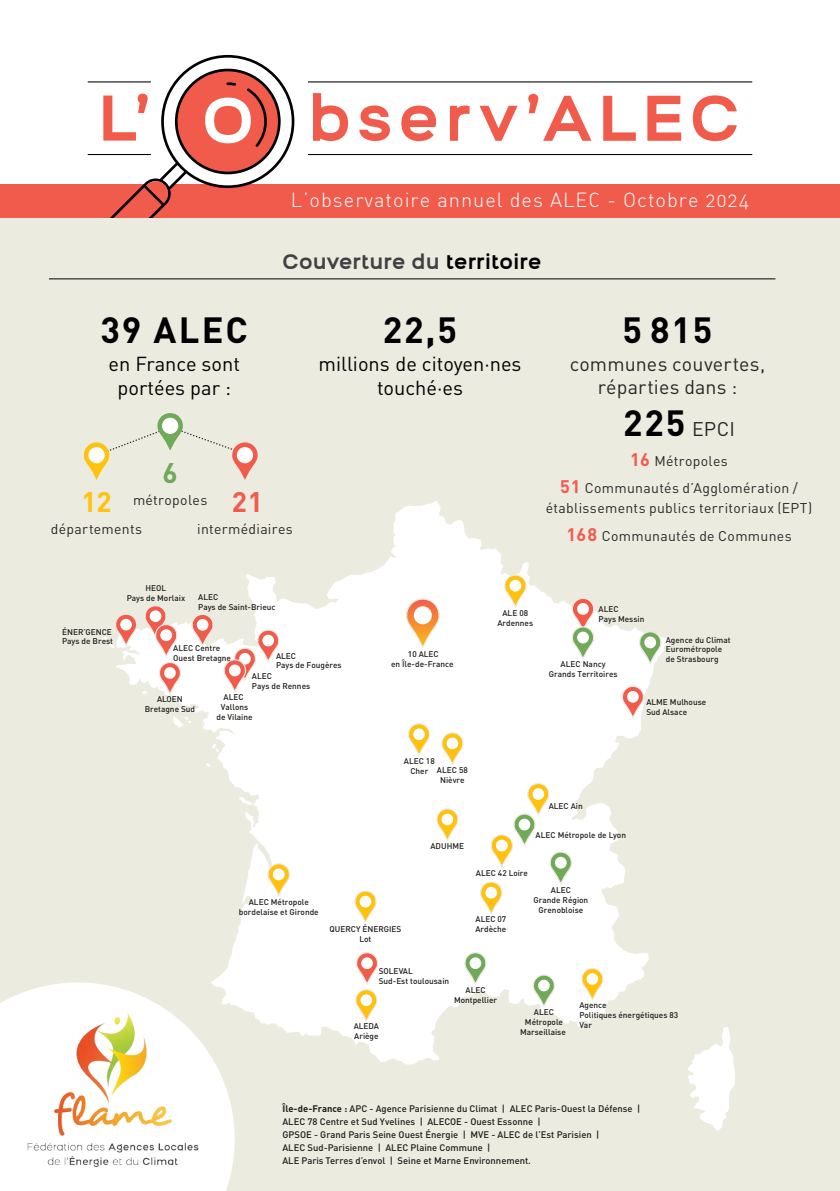
<style>
.page{position:relative;width:840px;height:1191px;background:#fff}
.page>*{position:absolute;margin:0;border:0;box-sizing:border-box;transform-origin:0 0}
.t1{font:700 64.4px "Bronova";letter-spacing:.1em;color:#f15b4c}
.t2{font:700 36px "DIN Pro";letter-spacing:.05em;color:#000}
.t3{font:700 28px "DIN Pro";color:#ffc20e}
.t4{font:700 28px "DIN Pro";color:#70a957}
.t5{font:700 21px "Bronova";color:#414042}
.t6{font:20px/24px "DIN Pro";color:#000;text-align:center}
.t7{font:300 20px "DIN Alternate";letter-spacing:.05em;color:#fff}
.t8{font:19.6px/23.6px "DIN Pro";letter-spacing:.005em;color:#292829;text-align:center}
.t9{font:14px/27.6px "DIN Pro";letter-spacing:.02em;color:#292829;text-align:center}
.t10{font:500 9.4px/13px "DIN";color:#1d1d1b}
.t11{font:500 8.2px/9.8px "DIN";color:#1d1d1b}
.s1{color:#fff}
.s2{color:#000}
.s3{font-weight:700;font-size:28px;color:#f15b4c}
.s4{font-weight:700;font-size:36px;color:#000}
.s5{font-weight:700;font-size:18px;color:#f15b4c}
.s6{font-weight:700}
</style>
<div class="page">
<div style="left:0;top:201px;width:839px;height:990px;background:#ebebe0"></div>
<div style="left:0;top:184px;width:839px;height:34px;background:#f15b4c"></div>
<hr style="left:308px;top:154px;width:443px;height:1px;background:#000">
<hr style="left:308px;top:81px;width:443px;height:1px;background:#000">
<hr style="left:88px;top:81px;width:63px;height:1px;background:#000">
<hr style="left:88px;top:154px;width:63px;height:1px;background:#000">
<svg style="left:99px;top:55px;width:195px;height:163px"></svg>
<svg style="left:179px;top:501px;width:491px;height:563px;fill:#fff"></svg>
<svg style="left:688px;top:1027px;width:46px;height:103px"></svg>
<svg style="left:239px;top:797px;width:13px;height:8px"></svg>
<svg style="left:206px;top:763px;width:5px;height:3px"></svg>
<svg style="left:211px;top:744px;width:7px;height:8px"></svg>
<svg style="left:503px;top:574px;width:24px;height:34px"></svg>
<div style="left:509px;top:580px;width:12px;height:11px;background:#fff;border-radius:50%"></div>
<svg style="left:571px;top:597px;width:23px;height:63px"></svg>
<div style="left:576px;top:631px;width:12px;height:12px;background:#fff;border-radius:50%"></div>
<svg style="left:638px;top:630px;width:23px;height:34px"></svg>
<div style="left:644px;top:636px;width:11px;height:12px;background:#fff;border-radius:50%"></div>
<svg style="left:620px;top:685px;width:24px;height:34px"></svg>
<div style="left:626px;top:691px;width:12px;height:11px;background:#fff;border-radius:50%"></div>
<svg style="left:479px;top:782px;width:93px;height:133px;background:#f7f6e7"></svg>
<div style="left:485px;top:886px;width:12px;height:12px;background:#fff;border-radius:50%"></div>
<svg style="left:463px;top:951px;width:24px;height:34px"></svg>
<div style="left:469px;top:957px;width:12px;height:12px;background:#fff;border-radius:50%"></div>
<svg style="left:353px;top:890px;width:24px;height:33px"></svg>
<div style="left:359px;top:895px;width:12px;height:12px;background:#fff;border-radius:50%"></div>
<svg style="left:267px;top:862px;width:23px;height:34px"></svg>
<div style="left:273px;top:868px;width:11px;height:12px;background:#fff;border-radius:50%"></div>
<svg style="left:102px;top:604px;width:112px;height:123px"></svg>
<div style="left:120px;top:619px;width:12px;height:11px;background:#fff;border-radius:50%"></div>
<svg style="left:407px;top:722px;width:23px;height:34px"></svg>
<div style="left:413px;top:728px;width:11px;height:12px;background:#fff;border-radius:50%"></div>
<svg style="left:440px;top:731px;width:24px;height:34px"></svg>
<div style="left:446px;top:737px;width:12px;height:12px;background:#fff;border-radius:50%"></div>
<svg style="left:435px;top:807px;width:24px;height:34px"></svg>
<div style="left:441px;top:813px;width:12px;height:12px;background:#fff;border-radius:50%"></div>
<svg style="left:354px;top:951px;width:24px;height:71px;background:#fad7b8"></svg>
<div style="left:360px;top:994px;width:12px;height:12px;background:#fff;border-radius:50%"></div>
<svg style="left:532px;top:974px;width:23px;height:33px"></svg>
<svg style="left:537px;top:979px;width:12px;height:12px"></svg>
<svg style="left:580px;top:967px;width:23px;height:34px"></svg>
<div style="left:586px;top:973px;width:12px;height:11px;background:#fff;border-radius:50%"></div>
<svg style="left:405px;top:598px;width:35px;height:50px"></svg>
<div style="left:413px;top:606px;width:18px;height:18px;background:#fff;border-radius:50%"></div>
<svg style="left:223px;top:629px;width:57px;height:63px"></svg>
<div style="left:229px;top:664px;width:11px;height:12px;background:#fff;border-radius:50%"></div>
<svg style="left:84px;top:413px;width:173px;height:67px"></svg>
<div style="left:237px;top:448px;width:15px;height:14px;background:#fff;border-radius:50%"></div>
<div style="left:237px;top:447px;width:16px;height:16px;border:1px solid #fff;border-radius:50%"></div>
<svg style="left:0;top:982px;width:234px;height:209px;fill:#fff"></svg>
<img style="left:71px;top:1009px;width:82px;height:82px">
<img style="left:20px;top:1091px;width:186px;height:84px">
<hr style="left:49px;top:278px;width:726px;height:1px;background:#000">
<h1 class="t1" style="left:98px;top:79px;width:642px">L’ <span class="s1">O</span> bserv’ALEC</h1>
<h3 class="t7" style="left:291px;top:188px;width:459px">L’observatoire annuel des ALEC - Octobre 2024</h3>
<h2 class="t2" style="left:100px;top:306px;width:149px">39 ALEC</h2>
<h3 class="t6" style="left:109px;top:351px;width:133px">en France sont portées par :</h3>
<h3 class="t5" style="left:282px;top:248px;width:260px">Couverture du <span class="s2">territoire</span></h3>
<h2 class="t2" style="left:382px;top:306px;width:76px">22,5</h2>
<h3 class="t6" style="left:318px;top:351px;width:204px">millions de citoyen·nes touché·es</h3>
<h2 class="t2" style="left:622px;top:306px;width:91px">5 815</h2>
<h3 class="t8" style="left:569px;top:351px;width:197px">communes couvertes, réparties dans :</h3>
<h3 class="t4" style="left:162px;top:453px;width:17px">6</h3>
<h3 class="t9" style="left:197px;top:485px;width:97px;line-height:29.4px;text-align:left;text-indent:-64px">métropoles <span class="s3">21 </span>intermédiaires</h3>
<h3 class="t3" style="left:81px;top:483px;width:32px">12</h3>
<h3 class="t9" style="left:51px;top:515px;width:93px">départements</h3>
<p class="t11" style="left:62px;top:626px;width:52px">ÉNER’GENCE<br>Pays de Brest</p>
<p class="t11" style="left:127px;top:583px;width:60px;text-align:center">HEOL<br>Pays de Morlaix</p>
<p class="t11" style="left:198px;top:592px;width:79px">ALEC<br>Pays de Saint-Brieuc</p>
<p class="t11" style="left:173px;top:642px;width:59px">ALEC Centre<br>Ouest Bretagne</p>
<p class="t11" style="left:276px;top:650px;width:67px">ALEC<br>Pays de Fougères</p>
<p class="t11" style="left:252px;top:671px;width:60px">ALEC<br>Pays de Rennes</p>
<p class="t11" style="left:145px;top:694px;width:52px;text-align:center">ALOEN<br>Bretagne Sud</p>
<p class="t11" style="left:216px;top:692px;width:38px;text-align:center">ALEC<br>Vallons de Vilaine</p>
<h3 class="t8" style="left:622px;top:417px;width:113px"><span class="s4">225</span> EPCI</h3>
<h3 class="t9" style="left:560px;top:446px;width:239px"><span class="s5">16</span> Métropoles<br><span class="s5">51</span> Communautés d’Agglomération /</h3>
<h3 class="t9" style="left:545px;top:494px;width:268px">établissements publics territoriaux (EPT)<br><span class="s5">168</span> Communautés de Communes</h3>
<p class="t11" style="left:391px;top:649px;width:64px;text-align:center">10 ALEC<br>en Île-de-France</p>
<p class="t11" style="left:398px;top:650px;width:59px">Ouest Bretagne</p>
<p class="t11" style="left:497px;top:608px;width:37px;text-align:center">ALE 08<br>Ardennes</p>
<p class="t11" style="left:598px;top:604px;width:47px">ALEC<br>Pays Messin</p>
<p class="t11" style="left:548px;top:659px;width:70px;text-align:center">ALEC Nancy<br>Grands Territoires</p>
<p class="t11" style="left:665px;top:634px;width:66px">Agence du Climat<br>Eurométropole de Strasbourg</p>
<p class="t11" style="left:646px;top:697px;width:61px">ALME Mulhouse<br>Sud Alsace</p>
<p class="t11" style="left:403px;top:755px;width:32px">ALEC 18</p>
<p class="t11" style="left:410px;top:764px;width:59px">Cher ALEC 58</p>
<p class="t11" style="left:440px;top:774px;width:26px">Nièvre</p>
<p class="t11" style="left:430px;top:841px;width:35px">ADUHME</p>
<p class="t11" style="left:548px;top:800px;width:36px">ALEC Ain</p>
<p class="t11" style="left:535px;top:830px;width:92px">ALEC Métropole de Lyon</p>
<p class="t11" style="left:475px;top:867px;width:53px">ALEC 42 Loire</p>
<p class="t11" style="left:239px;top:897px;width:81px;text-align:center">ALEC Métropole bordelaise et Gironde</p>
<p class="t11" style="left:475px;top:914px;width:32px">ALEC 07<br>Ardèche</p>
<p class="t11" style="left:329px;top:924px;width:73px;text-align:center">QUERCY ÉNERGIES<br>Lot</p>
<p class="t11" style="left:378px;top:965px;width:72px">SOLEVAL<br>Sud-Est toulousain</p>
<p class="t11" style="left:353px;top:1021px;width:27px">ALEDA<br>Ariège</p>
<p class="t11" style="left:454px;top:984px;width:45px;text-align:center">ALEC<br>Montpellier</p>
<p class="t11" style="left:550px;top:884px;width:22px">ALEC</p>
<p class="t11" style="left:538px;top:904px;width:46px">Grenobloise</p>
<p class="t11" style="left:520px;top:1007px;width:47px;text-align:center">ALEC<br>Métropole<br>Marseillaise</p>
<p class="t11" style="left:579px;top:1000px;width:100px">Agence<br>Politiques énergétiques 83<br>Var</p>
<p class="t11" style="left:578px;top:1019px;width:27px">ALEDA</p>
<p class="t10" style="left:282px;top:1102px;width:359px"><span class="s6">Île-de-France :</span> APC - Agence Parisienne du Climat | ALEC Paris-Ouest la Défense | ALEC 78 Centre et Sud Yvelines | ALECOE - Ouest Essonne |<br>GPSOE - Grand Paris Seine Ouest Énergie | MVE - ALEC de l’Est Parisien |<br>ALEC Sud-Parisienne | ALEC Plaine Commune |<br>ALE Paris Terres d’envol | Seine et Marne Environnement.</p>
</div>
